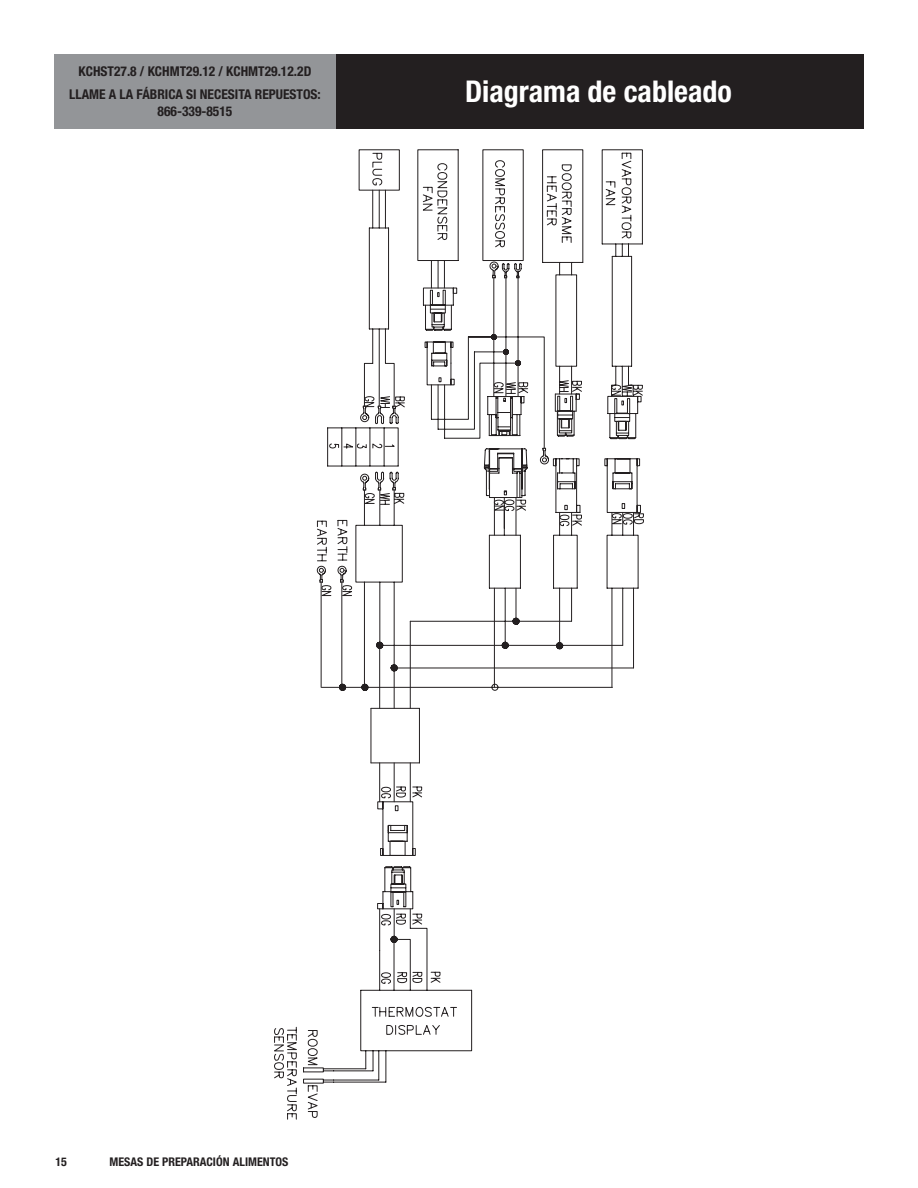
<style>
.page{position:relative;width:918px;height:1188px;background:#fff}
.page>*{position:absolute;margin:0;border:0;box-sizing:border-box;transform-origin:0 0}
.t1{font:700 condensed 30px "Helvetica Neue LT Std";color:#fff}
.t2{font:700 condensed 13.5px "Helvetica Neue LT Std";color:#231f20}
.t3{font:700 condensed 12px "Helvetica Neue LT Std";color:#231f20}
</style>
<div class="page">
<div style="left:333px;top:54px;width:531px;height:74px;background:#231f20"></div>
<div style="left:54px;top:54px;width:282px;height:74px;background:#939598"></div>
<svg style="left:287px;top:153px;width:346px;height:967px"></svg>
<svg style="left:274px;top:176px;width:300px;height:903px"></svg>
<p class="t2" style="left:79px;top:63px;width:234px">KCHST27.8 / KCHMT29.12 / KCHMT29.12.2D</p>
<p class="t2" style="left:69px;top:86px;width:253px">LLAME A LA FÁBRICA SI NECESITA REPUESTOS:</p>
<p class="t2" style="left:158px;top:103px;width:76px">866-339-8515</p>
<p class="t1" style="left:465px;top:73px;width:268px">Diagrama de cableado</p>
<p class="t3" style="left:56px;top:1154px;width:13px">15</p>
<p class="t3" style="left:110px;top:1154px;width:180px">MESAS DE PREPARACIÓN ALIMENTOS</p>
</div>
